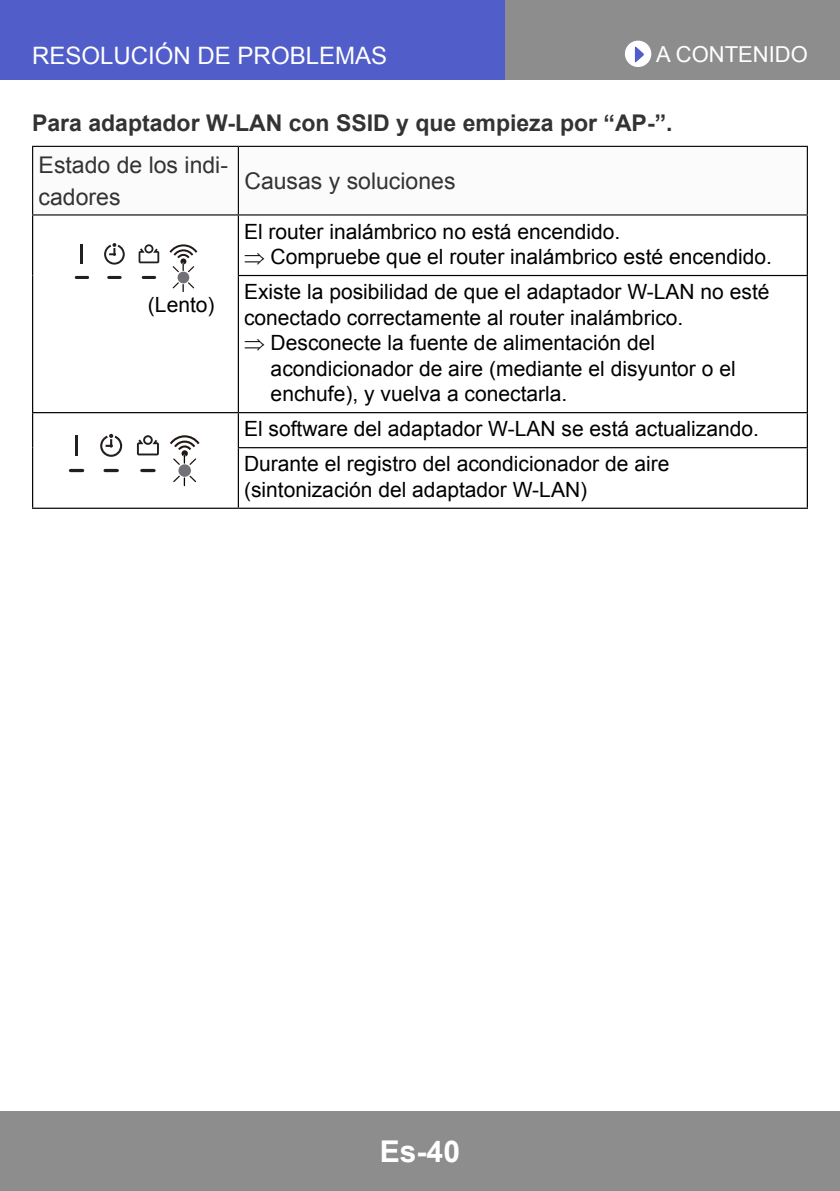
<style>
.page{position:relative;width:840px;height:1191px;background:#fff}
.page>*{position:absolute;margin:0;border:0;box-sizing:border-box;transform-origin:0 0}
.t1{font:700 30px "Arial";color:#fff}
.t2{font:24px "Arial";color:#fff}
.t3{font:700 23px "Arial";color:#333}
.t4{font:23px/32px "Arial";color:#333}
.t5{font:22px "Arial";color:#fff}
.t6{font:21px/25.6px "Arial";color:#000}
</style>
<div class="page">
<div style="left:0;top:0;width:839px;height:79px;background:#8d8d8d"></div>
<div style="left:0;top:1111px;width:839px;height:80px;background:#8d8d8d"></div>
<div style="left:624px;top:41px;width:27px;height:26px;background:#fff;border-radius:50%"></div>
<svg style="left:634px;top:46px;width:9px;height:17px"></svg>
<div style="left:0;top:0;width:503px;height:79px;background:#515dc9"></div>
<hr style="left:32px;top:146px;width:206px;height:1px;background:#000">
<hr style="left:32px;top:147px;width:1px;height:67px;background:#000">
<hr style="left:238px;top:146px;width:569px;height:1px;background:#000">
<hr style="left:238px;top:147px;width:1px;height:67px;background:#000">
<hr style="left:806px;top:147px;width:1px;height:67px;background:#000">
<hr style="left:32px;top:214px;width:206px;height:1px;background:#000">
<hr style="left:238px;top:214px;width:569px;height:1px;background:#000">
<hr style="left:32px;top:215px;width:1px;height:60px;background:#000">
<hr style="left:32px;top:275px;width:1px;height:137px;background:#000">
<hr style="left:238px;top:215px;width:1px;height:60px;background:#000">
<hr style="left:806px;top:215px;width:1px;height:60px;background:#000">
<hr style="left:238px;top:275px;width:569px;height:1px;background:#000">
<hr style="left:238px;top:276px;width:1px;height:136px;background:#000">
<hr style="left:806px;top:276px;width:1px;height:136px;background:#000">
<hr style="left:32px;top:412px;width:206px;height:1px;background:#000">
<hr style="left:32px;top:413px;width:1px;height:35px;background:#000">
<hr style="left:32px;top:448px;width:1px;height:59px;background:#000">
<hr style="left:32px;top:507px;width:206px;height:2px;background:#000">
<hr style="left:238px;top:412px;width:569px;height:1px;background:#000">
<hr style="left:238px;top:413px;width:1px;height:34px;background:#000">
<hr style="left:806px;top:413px;width:1px;height:34px;background:#000">
<hr style="left:238px;top:447px;width:569px;height:1px;background:#000">
<hr style="left:238px;top:448px;width:1px;height:59px;background:#000">
<hr style="left:806px;top:448px;width:1px;height:59px;background:#000">
<hr style="left:238px;top:507px;width:569px;height:2px;background:#000">
<svg style="left:138px;top:244px;width:21px;height:19px"></svg>
<svg style="left:104px;top:243px;width:21px;height:22px"></svg>
<svg style="left:81px;top:244px;width:2px;height:19px"></svg>
<svg style="left:143px;top:276px;width:11px;height:3px"></svg>
<svg style="left:109px;top:276px;width:11px;height:3px"></svg>
<svg style="left:76px;top:276px;width:12px;height:3px"></svg>
<svg style="left:169px;top:244px;width:28px;height:47px"></svg>
<svg style="left:137px;top:435px;width:22px;height:20px"></svg>
<svg style="left:100px;top:434px;width:22px;height:23px"></svg>
<hr style="left:75px;top:435px;width:3px;height:20px;background:#231f20">
<svg style="left:142px;top:469px;width:12px;height:3px"></svg>
<svg style="left:105px;top:469px;width:12px;height:3px"></svg>
<svg style="left:70px;top:469px;width:13px;height:3px"></svg>
<svg style="left:170px;top:435px;width:29px;height:50px"></svg>
<p class="t2" style="left:32px;top:39px;width:356px">RESOLUCIÓN DE PROBLEMAS</p>
<p class="t5" style="left:655px;top:40px;width:153px">A CONTENIDO</p>
<p class="t3" style="left:32px;top:108px;width:641px">Para adaptador W-LAN con SSID y que empieza por “AP-”.</p>
<p class="t4" style="left:39px;top:149px;width:191px">Estado de los indi&shy;cadores</p>
<p class="t4" style="left:244px;top:165px;width:212px">Causas y soluciones</p>
<p class="t6" style="left:244px;top:219px;width:529px">El router inalámbrico no está encendido.<br>⇒ Compruebe que el router inalámbrico esté encendido.</p>
<p class="t6" style="left:244px;top:279px;width:526px">Existe la posibilidad de que el adaptador W-LAN no esté</p>
<p class="t6" style="left:244px;top:305px;width:440px">conectado correctamente al router inalámbrico.</p>
<p class="t6" style="left:244px;top:330px;width:412px">⇒ Desconecte la fuente de alimentación del</p>
<p class="t6" style="left:270px;top:356px;width:466px">acondicionador de aire (mediante el disyuntor o el</p>
<p class="t6" style="left:270px;top:381px;width:298px">enchufe), y vuelva a conectarla.</p>
<p class="t6" style="left:244px;top:412px;width:516px;line-height:35px">El software del adaptador W-LAN se está actualizando.<br>Durante el registro del acondicionador de aire</p>
<p class="t6" style="left:244px;top:477px;width:344px">(sintonización del adaptador W-LAN)</p>
<p class="t6" style="left:148px;top:292px;width:68px">(Lento)</p>
<h1 class="t1" style="left:380px;top:1131px;width:82px">Es-40</h1>
</div>
